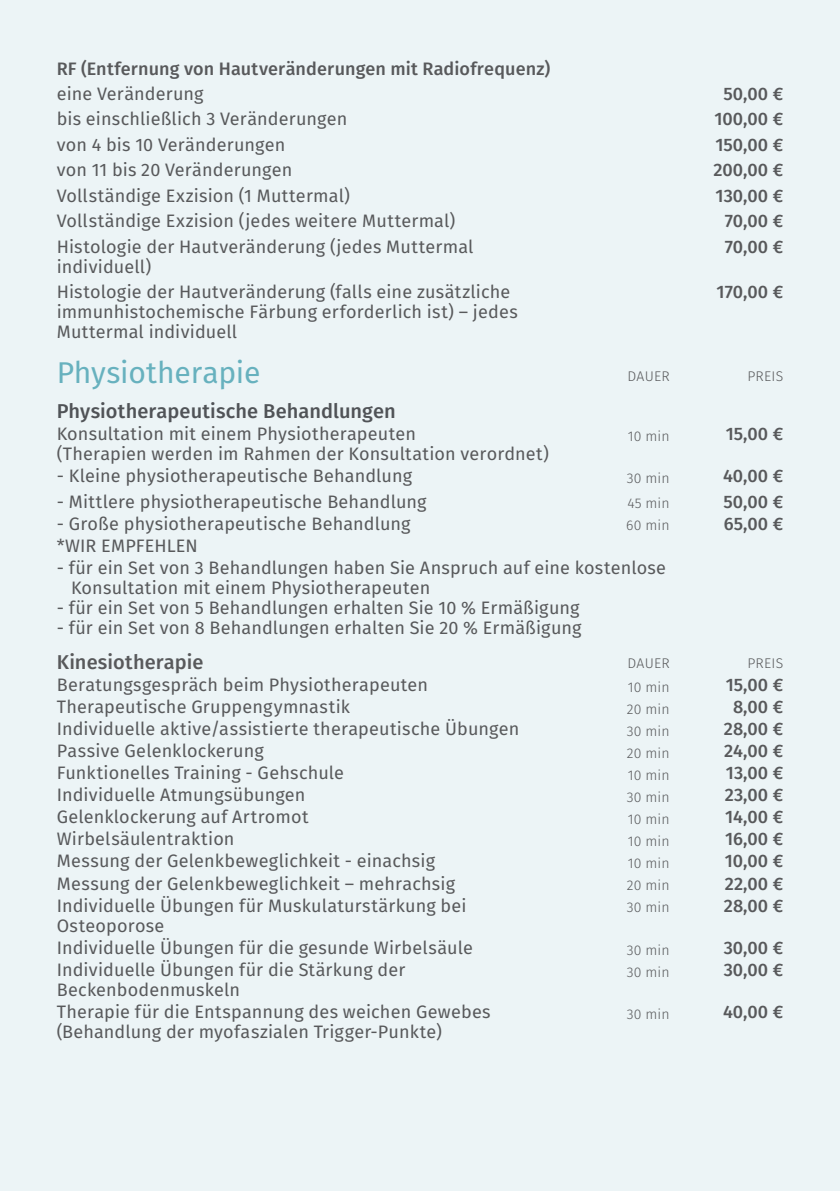
<style>
.page{position:relative;width:840px;height:1191px;background:#fff}
.page>*{position:absolute;margin:0;border:0;box-sizing:border-box;transform-origin:0 0}
.t1{font:30px "Fira Sans";letter-spacing:-.01em;color:#67b1be}
.t2{font:500 20px "Fira Sans";letter-spacing:.005em;color:#505357}
.t3{font:500 20px "Fira Sans";letter-spacing:.005em;color:#58595b}
.t4{font:18px/20px "Fira Sans";letter-spacing:.005em;color:#58595b}
.t5{font:500 18px "Fira Sans";color:#58595b}
.t6{font:300 14px "Fira Sans";letter-spacing:.01em;color:#58595b}
</style>
<div class="page">
<div style="left:0;top:0;width:839px;height:1191px;background:#ecf4f6"></div>
<p class="t5" style="left:57px;top:56px;width:495px">RF (Entfernung von Hautveränderungen mit Radiofrequenz)</p>
<p class="t4" style="left:57px;top:85px;width:148px">eine Veränderung</p>
<p class="t5" style="left:723px;top:81px;width:61px">50,00 €</p>
<p class="t4" style="left:57px;top:110px;width:292px">bis einschließlich 3 Veränderungen</p>
<p class="t5" style="left:714px;top:107px;width:70px">100,00 €</p>
<p class="t4" style="left:57px;top:136px;width:230px">von 4 bis 10 Veränderungen</p>
<p class="t5" style="left:715px;top:132px;width:69px">150,00 €</p>
<p class="t4" style="left:57px;top:161px;width:237px">von 11 bis 20 Veränderungen</p>
<p class="t5" style="left:713px;top:157px;width:71px">200,00 €</p>
<p class="t4" style="left:57px;top:187px;width:294px">Vollständige Exzision (1 Muttermal)</p>
<p class="t5" style="left:715px;top:183px;width:69px">130,00 €</p>
<p class="t4" style="left:57px;top:212px;width:400px">Vollständige Exzision (jedes weitere Muttermal)</p>
<p class="t5" style="left:724px;top:208px;width:60px">70,00 €</p>
<p class="t4" style="left:57px;top:238px;width:418px">Histologie der Hautveränderung (jedes Muttermal individuell)</p>
<p class="t5" style="left:724px;top:234px;width:60px">70,00 €</p>
<p class="t4" style="left:57px;top:283px;width:462px">Histologie der Hautveränderung (falls eine zusätzliche immunhistochemische Färbung erforderlich ist) – jedes<br>Muttermal individuell</p>
<p class="t5" style="left:716px;top:279px;width:68px">170,00 €</p>
<h1 class="t1" style="left:57px;top:351px;width:205px">Physiotherapie</h1>
<p class="t6" style="left:627px;top:366px;width:44px">DAUER</p>
<p class="t6" style="left:747px;top:366px;width:37px">PREIS</p>
<p class="t2" style="left:57px;top:397px;width:340px">Physiotherapeutische Behandlungen</p>
<p class="t4" style="left:57px;top:425px;width:493px">Konsultation mit einem Physiotherapeuten<br>(Therapien werden im Rahmen der Konsultation verordnet)</p>
<p class="t6" style="left:627px;top:426px;width:43px">10 min</p>
<p class="t5" style="left:725px;top:421px;width:59px">15,00 €</p>
<p class="t4" style="left:57px;top:467px;width:356px">- Kleine physiotherapeutische Behandlung</p>
<p class="t6" style="left:626px;top:468px;width:44px">30 min</p>
<p class="t5" style="left:722px;top:463px;width:62px">40,00 €</p>
<p class="t4" style="left:57px;top:492px;width:371px">- Mittlere physiotherapeutische Behandlung</p>
<p class="t6" style="left:627px;top:494px;width:44px">45 min</p>
<p class="t5" style="left:723px;top:488px;width:61px">50,00 €</p>
<p class="t4" style="left:57px;top:514px;width:355px">- Große physiotherapeutische Behandlung</p>
<p class="t6" style="left:625px;top:516px;width:45px">60 min</p>
<p class="t5" style="left:723px;top:511px;width:61px">65,00 €</p>
<p class="t4" style="left:57px;top:537px;width:142px">*WIR EMPFEHLEN</p>
<p class="t4" style="left:71px;top:559px;width:596px;text-indent:-14px">- für ein Set von 3 Behandlungen haben Sie Anspruch auf eine kostenlose<br>Konsultation mit einem Physiotherapeuten</p>
<p class="t4" style="left:57px;top:599px;width:524px">- für ein Set von 5 Behandlungen erhalten Sie 10 % Ermäßigung</p>
<p class="t4" style="left:57px;top:619px;width:526px">- für ein Set von 8 Behandlungen erhalten Sie 20 % Ermäßigung</p>
<p class="t3" style="left:57px;top:648px;width:148px">Kinesiotherapie</p>
<p class="t6" style="left:627px;top:653px;width:44px">DAUER</p>
<p class="t6" style="left:747px;top:653px;width:37px">PREIS</p>
<p class="t4" style="left:57px;top:676px;width:373px">Beratungsgespräch beim Physiotherapeuten</p>
<p class="t6" style="left:627px;top:677px;width:43px">10 min</p>
<p class="t5" style="left:725px;top:672px;width:59px">15,00 €</p>
<p class="t4" style="left:57px;top:698px;width:294px">Therapeutische Gruppengymnastik</p>
<p class="t6" style="left:626px;top:699px;width:44px">20 min</p>
<p class="t5" style="left:732px;top:694px;width:52px">8,00 €</p>
<p class="t4" style="left:57px;top:720px;width:464px">Individuelle aktive/assistierte therapeutische Übungen</p>
<p class="t6" style="left:626px;top:721px;width:44px">30 min</p>
<p class="t5" style="left:723px;top:716px;width:61px">28,00 €</p>
<p class="t4" style="left:57px;top:742px;width:208px">Passive Gelenklockerung</p>
<p class="t6" style="left:626px;top:743px;width:44px">20 min</p>
<p class="t5" style="left:723px;top:738px;width:60px">24,00 €</p>
<p class="t4" style="left:57px;top:764px;width:289px">Funktionelles Training - Gehschule</p>
<p class="t6" style="left:627px;top:765px;width:43px">10 min</p>
<p class="t5" style="left:725px;top:760px;width:59px">13,00 €</p>
<p class="t4" style="left:57px;top:786px;width:250px">Individuelle Atmungsübungen</p>
<p class="t6" style="left:626px;top:787px;width:44px">30 min</p>
<p class="t5" style="left:724px;top:782px;width:60px">23,00 €</p>
<p class="t4" style="left:57px;top:808px;width:253px">Gelenklockerung auf Artromot</p>
<p class="t6" style="left:627px;top:809px;width:43px">10 min</p>
<p class="t5" style="left:724px;top:804px;width:59px">14,00 €</p>
<p class="t4" style="left:57px;top:830px;width:179px">Wirbelsäulentraktion</p>
<p class="t6" style="left:627px;top:831px;width:43px">10 min</p>
<p class="t5" style="left:724px;top:826px;width:59px">16,00 €</p>
<p class="t4" style="left:57px;top:852px;width:380px">Messung der Gelenkbeweglichkeit - einachsig</p>
<p class="t6" style="left:627px;top:853px;width:43px">10 min</p>
<p class="t5" style="left:724px;top:848px;width:60px">10,00 €</p>
<p class="t4" style="left:57px;top:874px;width:399px">Messung der Gelenkbeweglichkeit – mehrachsig</p>
<p class="t6" style="left:626px;top:875px;width:44px">20 min</p>
<p class="t5" style="left:724px;top:870px;width:60px">22,00 €</p>
<p class="t4" style="left:57px;top:896px;width:411px">Individuelle Übungen für Muskulaturstärkung bei<br>Osteoporose</p>
<p class="t6" style="left:626px;top:897px;width:44px">30 min</p>
<p class="t5" style="left:723px;top:892px;width:61px">28,00 €</p>
<p class="t4" style="left:57px;top:938px;width:417px">Individuelle Übungen für die gesunde Wirbelsäule</p>
<p class="t6" style="left:626px;top:939px;width:44px">30 min</p>
<p class="t5" style="left:723px;top:934px;width:61px">30,00 €</p>
<p class="t4" style="left:57px;top:960px;width:350px">Individuelle Übungen für die Stärkung der<br>Beckenbodenmuskeln</p>
<p class="t6" style="left:626px;top:962px;width:44px">30 min</p>
<p class="t5" style="left:723px;top:956px;width:61px">30,00 €</p>
<p class="t4" style="left:57px;top:1003px;width:435px">Therapie für die Entspannung des weichen Gewebes (Behandlung der myofaszialen Trigger-Punkte)</p>
<p class="t6" style="left:626px;top:1004px;width:44px">30 min</p>
<p class="t5" style="left:722px;top:999px;width:62px">40,00 €</p>
</div>
